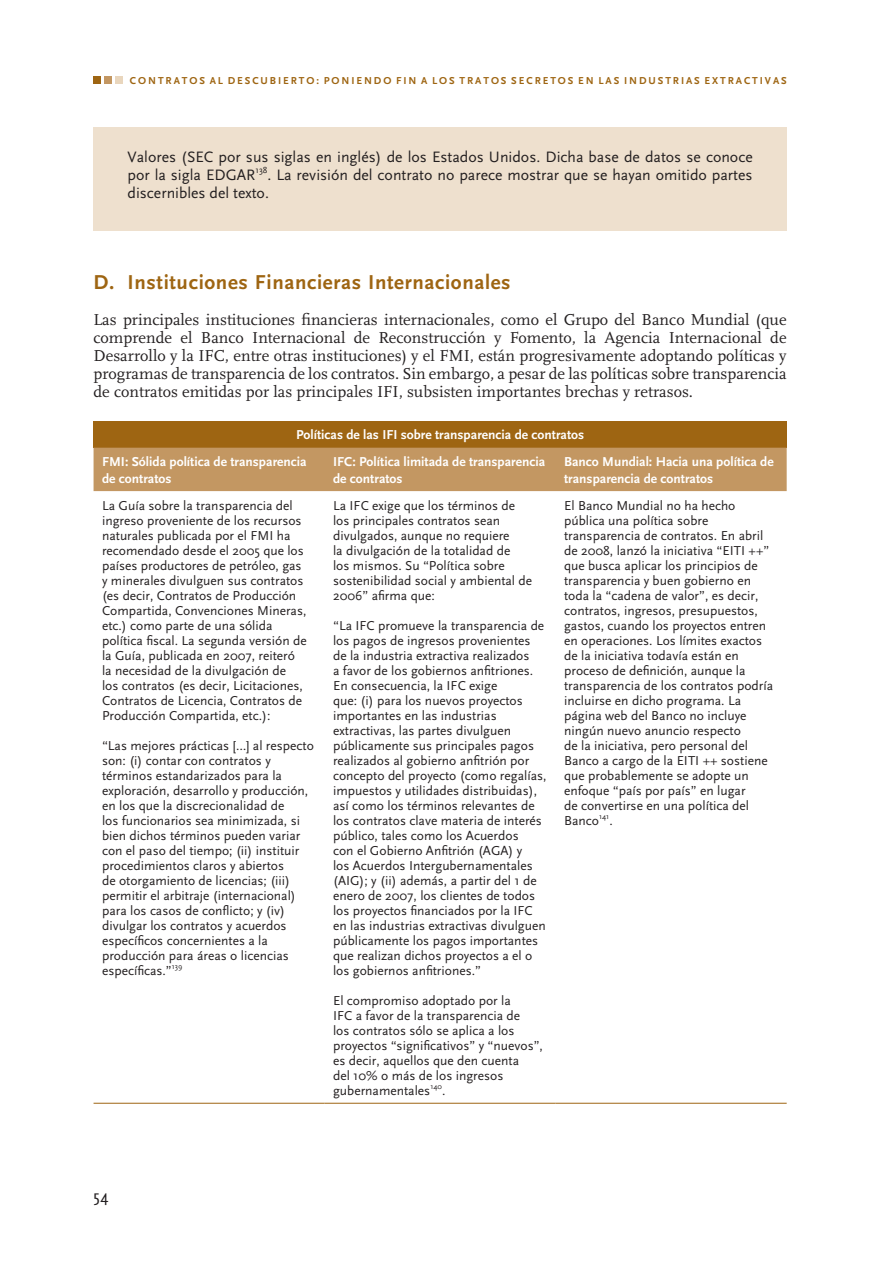
<style>
.page{position:relative;width:893px;height:1263px;background:#fff}
.page>*{position:absolute;margin:0;border:0;box-sizing:border-box;transform-origin:0 0}
.t1{font:700 21px "Scala Sans";letter-spacing:.03em;color:#9e6512}
.t2{font:18px "Scala Sans Regular Con";color:#231f20}
.t3{font:16.5px/18px "Scala";color:#231f20;text-align:justify}
.t4{font:15.75px/18px "Scala Sans";color:#231f20;text-align:justify}
.t5{font:13.5px/15px "Scala Sans";color:#231f20}
.t6{font:700 13.5px/16.5px "Scala Sans";color:#fff}
.t7{font:700 10.5px "Scala Sans";letter-spacing:.185em;color:#9e6512}
</style>
<div class="page">
<div style="left:94px;top:77px;width:7px;height:7px;background:#9e6512"></div>
<div style="left:104px;top:77px;width:8px;height:7px;background:#c39762"></div>
<div style="left:115px;top:77px;width:7px;height:7px;background:#e9d6bd"></div>
<div style="left:94px;top:128px;width:693px;height:103px;background:#eee0ce"></div>
<div style="left:94px;top:421px;width:693px;height:27px;background:#9e6512"></div>
<div style="left:94px;top:448px;width:693px;height:43px;background:#c39762"></div>
<hr style="left:94px;top:1103px;width:231px;height:1px;background:#9e6512">
<hr style="left:325px;top:1103px;width:231px;height:1px;background:#9e6512">
<hr style="left:556px;top:1103px;width:231px;height:1px;background:#9e6512">
<p class="t7" style="left:130px;top:75px;width:658px">CONTRATOS AL DESCUBIERTO: PONIENDO FIN A LOS TRATOS SECRETOS EN LAS INDUSTRIAS EXTRACTIVAS</p>
<p class="t4" style="left:128px;top:148px;width:627px">Valores (SEC por sus siglas en inglés) de los Estados Unidos. Dicha base de datos se conoce por la sigla EDGAR<sup>138</sup>. La revisión del contrato no parece mostrar que se hayan omitido partes discernibles del texto.</p>
<h1 class="t1" style="left:94px;top:271px;width:418px">D. Instituciones Financieras Internacionales</h1>
<p class="t3" style="left:94px;top:311px;width:695px">Las principales instituciones financieras internacionales, como el Grupo del Banco Mundial (que comprende el Banco Internacional de Reconstrucción y Fomento, la Agencia Internacional de Desarrollo y la IFC, entre otras instituciones) y el FMI, están progresivamente adoptando políticas y programas de transparencia de los contratos. Sin embargo, a pesar de las políticas sobre transparencia de contratos emitidas por las principales IFI, subsisten importantes brechas y retrasos.</p>
<p class="t6" style="left:102px;top:422px;width:484px;line-height:26.8px;text-indent:194px">Políticas de las IFI sobre transparencia de contratos<br>FMI: Sólida política de transparencia</p>
<p class="t6" style="left:102px;top:470px;width:71px">de contratos</p>
<p class="t6" style="left:333px;top:454px;width:214px">IFC: Política limitada de transparencia de contratos</p>
<p class="t6" style="left:564px;top:454px;width:211px">Banco Mundial: Hacia una política de transparencia de contratos</p>
<p class="t5" style="left:102px;top:498px;width:206px">La Guía sobre la transparencia del ingreso proveniente de los recursos naturales publicada por el FMI ha recomendado desde el 2005 que los países productores de petróleo, gas y minerales divulguen sus contratos (es decir, Contratos de Producción Compartida, Convenciones Mineras, etc.) como parte de una sólida política fiscal. La segunda versión de la Guía, publicada en 2007, reiteró la necesidad de la divulgación de<br>los contratos (es decir, Licitaciones, Contratos de Licencia, Contratos de Producción Compartida, etc.):</p>
<p class="t5" style="left:102px;top:738px;width:213px">“Las mejores prácticas […] al respecto son: (i) contar con contratos y términos estandarizados para la exploración, desarrollo y producción, en los que la discrecionalidad de<br>los funcionarios sea minimizada, si bien dichos términos pueden variar con el paso del tiempo; (ii) instituir procedimientos claros y abiertos<br>de otorgamiento de licencias; (iii) permitir el arbitraje (internacional) para los casos de conflicto; y (iv) divulgar los contratos y acuerdos específicos concernientes a la producción para áreas o licencias específicas.”<sup>139</sup></p>
<p class="t5" style="left:333px;top:498px;width:201px">La IFC exige que los términos de los principales contratos sean divulgados, aunque no requiere<br>la divulgación de la totalidad de<br>los mismos. Su “Política sobre sostenibilidad social y ambiental de<br>2006” afirma que:</p>
<p class="t5" style="left:333px;top:618px;width:215px">“La IFC promueve la transparencia de los pagos de ingresos provenientes de la industria extractiva realizados<br>a favor de los gobiernos anfitriones.<br>En consecuencia, la IFC exige<br>que: (i) para los nuevos proyectos importantes en las industrias extractivas, las partes divulguen públicamente sus principales pagos realizados al gobierno anfitrión por concepto del proyecto (como regalías, impuestos y utilidades distribuidas), así como los términos relevantes de los contratos clave materia de interés público, tales como los Acuerdos<br>con el Gobierno Anfitrión (AGA) y<br>los Acuerdos Intergubernamentales (AIG); y (ii) además, a partir del 1 de enero de 2007, los clientes de todos los proyectos financiados por la IFC en las industrias extractivas divulguen públicamente los pagos importantes que realizan dichos proyectos a el o los gobiernos anfitriones.”</p>
<p class="t5" style="left:333px;top:993px;width:211px">El compromiso adoptado por la<br>IFC a favor de la transparencia de<br>los contratos sólo se aplica a los proyectos “significativos” y “nuevos”, es decir, aquellos que den cuenta<br>del 10% o más de los ingresos gubernamentales<sup>140</sup>.</p>
<p class="t5" style="left:564px;top:498px;width:211px">El Banco Mundial no ha hecho pública una política sobre transparencia de contratos. En abril de 2008, lanzó la iniciativa “EITI ++” que busca aplicar los principios de transparencia y buen gobierno en toda la “cadena de valor”, es decir, contratos, ingresos, presupuestos, gastos, cuando los proyectos entren en operaciones. Los límites exactos de la iniciativa todavía están en proceso de definición, aunque la transparencia de los contratos podría incluirse en dicho programa. La página web del Banco no incluye ningún nuevo anuncio respecto<br>de la iniciativa, pero personal del<br>Banco a cargo de la EITI ++ sostiene que probablemente se adopte un enfoque “país por país” en lugar<br>de convertirse en una política del<br>Banco<sup>141</sup>.</p>
<h2 class="t2" style="left:94px;top:1186px;width:16px">54</h2>
</div>
